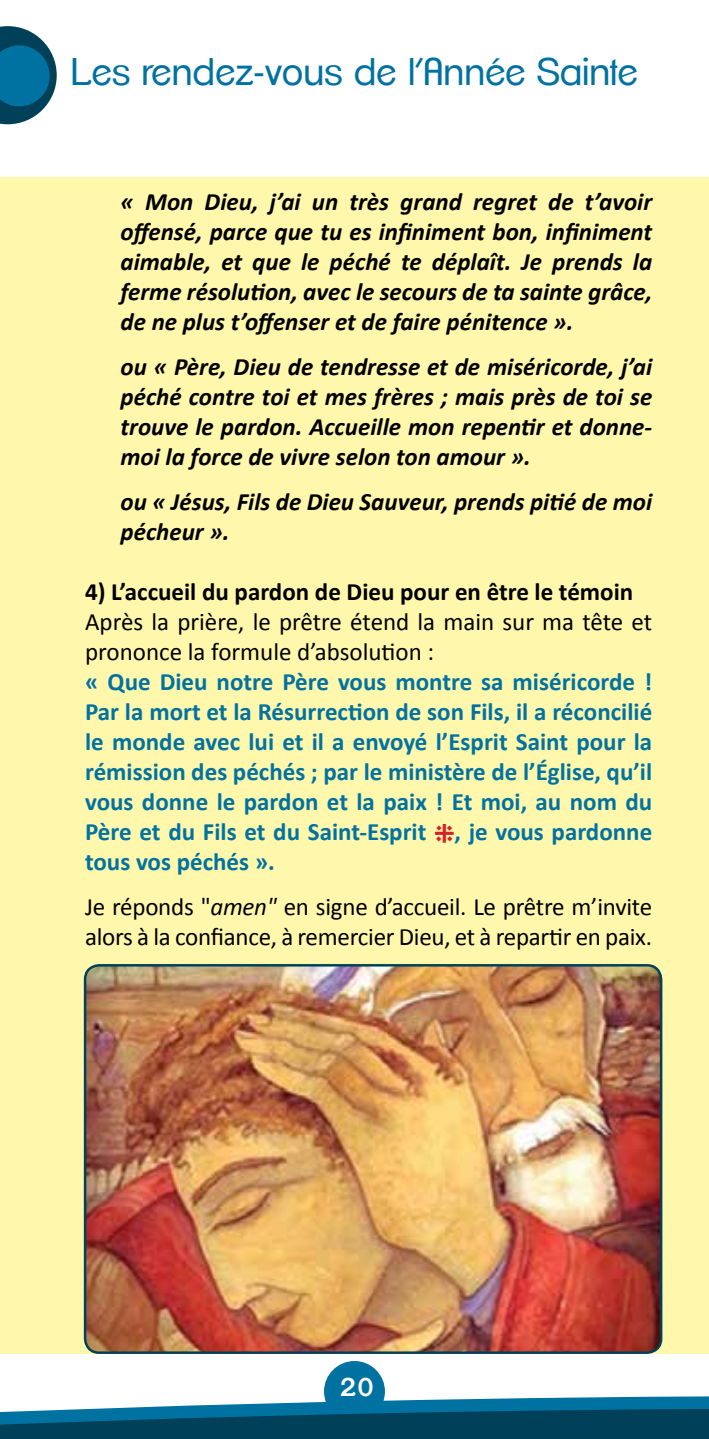
<style>
.page{position:relative;width:709px;height:1439px;background:#fff}
.page>*{position:absolute;margin:0;border:0;box-sizing:border-box;transform-origin:0 0}
.t1{font:37.5px "Clemente P Dag";color:#0072a1}
.t2{font:italic 700 25px/30px "Calibri";color:#000;text-align:justify}
.t3{font:700 25px/30px "Calibri";color:#0072a1;text-align:justify}
.t4{font:25px/30px "Calibri";letter-spacing:-.01em;color:#000}
.t5{font:700 25px "Calibri";color:#000}
.t6{font:600 25px "Clemente P Dak";color:#fff}
.s1{font-family:"Helvetica";color:#d2232a}
.s2{font-style:italic}
</style>
<div class="page">
<div style="left:324px;top:1361px;width:61px;height:61px;background:#0072a1;border-radius:50%"></div>
<svg style="left:0;top:1382px;width:709px;height:57px"></svg>
<div style="left:0;top:177px;width:709px;height:1177px;background:#fff8ac"></div>
<img style="left:85px;top:965px;width:576px;height:387px">
<div style="left:84px;top:964px;width:578px;height:390px;border:2px solid #004159;border-radius:14px"></div>
<svg style="left:0;top:26px;width:57px;height:98px"></svg>
<h1 class="t1" style="left:71px;top:49px;width:569px">Les rendez-vous de l’Année Sainte</h1>
<p class="t2" style="left:120px;top:187px;width:533px">« Mon Dieu, j’ai un très grand regret de t’avoir offensé, parce que tu es infiniment bon, infiniment aimable, et que le péché te déplaît. Je prends la ferme résolution, avec le secours de ta sainte grâce, de ne plus t’offenser et de faire pénitence ».</p>
<p class="t2" style="left:120px;top:352px;width:533px">ou « Père, Dieu de tendresse et de miséricorde, j’ai péché contre toi et mes frères ; mais près de toi se trouve le pardon. Accueille mon repentir et donne&shy;moi la force de vivre selon ton amour ».</p>
<p class="t2" style="left:120px;top:487px;width:533px">ou « Jésus, Fils de Dieu Sauveur, prends pitié de moi pécheur ».</p>
<p class="t5" style="left:85px;top:576px;width:549px">4) L’accueil du pardon de Dieu pour en être le témoin</p>
<p class="t4" style="left:85px;top:607px;width:568px">Après la prière, le prêtre étend la main sur ma tête et prononce la formule d’absolution :</p>
<p class="t3" style="left:85px;top:667px;width:568px">« Que Dieu notre Père vous montre sa miséricorde !<br>Par la mort et la Résurrection de son Fils, il a réconcilié le monde avec lui et il a envoyé l’Esprit Saint pour la rémission des péchés ; par le ministère de l’Église, qu’il vous donne le pardon et la paix ! Et moi, au nom du Père et du Fils et du Saint-Esprit <span class="s1">⁜</span>, je vous pardonne tous vos péchés ».</p>
<p class="t4" style="left:85px;top:892px;width:568px">Je réponds "<span class="s2">amen"</span> en signe d’accueil. Le prêtre m’invite alors à la confiance, à remercier Dieu, et à repartir en paix.</p>
<p class="t6" style="left:340px;top:1371px;width:36px">20</p>
</div>
